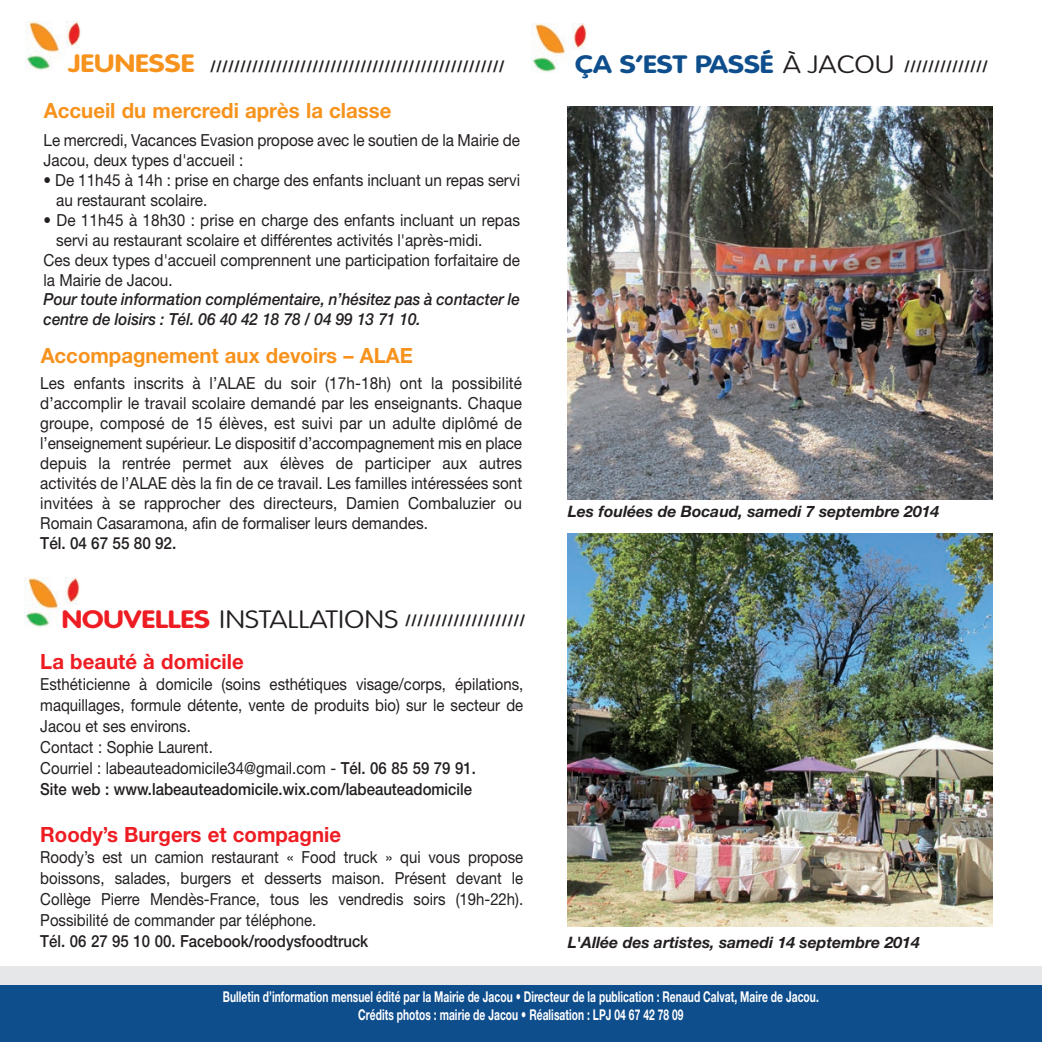
<style>
.page{position:relative;width:1042px;height:1042px;background:#fff}
.page>*{position:absolute;margin:0;border:0;box-sizing:border-box;transform-origin:0 0}
.t1{font:700 21px "Helvetica Neue";color:#f7931d}
.t2{font:700 21px "Helvetica Neue";color:#ee1d23}
.t3{font:16.62px/19.9px "Helvetica Neue";color:#231f20;scale:.92 1}
.t4{font:16.62px/21px "Helvetica Neue";color:#231f20;scale:.9 1}
.t5{font:italic 500 16.62px/19.9px "Helvetica Neue";color:#231f20;scale:.92 1}
.t6{font:500 16.62px "Helvetica Neue";color:#231f20;scale:.9 1}
.t7{font:500 16.62px "Helvetica Neue";color:#231f20;scale:.92 1}
.t8{font:700 condensed 15.75px "Helvetica Neue";color:#231f20}
.t9{font:italic 700 15.75px "Helvetica Neue";color:#231f20}
.t10{font:700 14.88px/17.8px "Helvetica Neue";letter-spacing:.005em;color:#fff;text-align:center;scale:.69 1}
.s1{font-family:"VAG Rounded";font-stretch:normal;font-size:24.68px;color:#f7931d}
.s2{font-family:"VAG Rounded";font-stretch:normal;font-size:24.68px;color:#ee1d23}
.s3{font-family:"VAG Rounded";font-weight:100;font-stretch:normal;font-size:24.68px}
.s4{font-weight:500}
.s5{font-family:"VAG Rounded";font-stretch:normal;font-size:24.68px;color:#0f4e8c}
</style>
<div class="page">
<div style="left:0;top:966px;width:1042px;height:76px;background:#e6e7e9"></div>
<div style="left:0;top:985px;width:1042px;height:57px;background:#0f4e8c"></div>
<img style="left:532px;top:23px;width:55px;height:49px">
<img style="left:568px;top:106px;width:424px;height:393px">
<img style="left:568px;top:533px;width:424px;height:394px">
<img style="left:25px;top:22px;width:56px;height:49px">
<img style="left:25px;top:578px;width:55px;height:49px">
<p class="t8" style="left:68px;top:57px;width:437px"><span class="s1">JEUNESSE</span> /////////////////////////////////////////////////</p>
<p class="t1" style="left:44px;top:103px;width:349px">Accueil du mercredi après la classe</p>
<p class="t3" style="left:44px;top:132px;width:519px">Le mercredi, Vacances Evasion propose avec le soutien de la Mairie de<br>Jacou, deux types d'accueil :</p>
<p class="t3" style="left:56px;top:171px;width:506px;text-indent:-13px">• De 11h45 à 14h : prise en charge des enfants incluant un repas servi au restaurant scolaire.</p>
<p class="t3" style="left:44px;top:211px;width:519px">• De 11h45 à 18h30 : prise en charge des enfants incluant un repas</p>
<p class="t3" style="left:56px;top:231px;width:465px">servi au restaurant scolaire et différentes activités l'après-midi.</p>
<p class="t3" style="left:44px;top:251px;width:519px">Ces deux types d'accueil comprennent une participation forfaitaire de</p>
<p class="t3" style="left:44px;top:271px;width:142px">la Mairie de Jacou.</p>
<p class="t5" style="left:44px;top:291px;width:519px">Pour toute information complémentaire, n’hésitez pas à contacter le centre de loisirs : Tél. 06 40 42 18 78 / 04 99 13 71 10.</p>
<p class="t1" style="left:41px;top:348px;width:374px">Accompagnement aux devoirs – ALAE</p>
<p class="t3" style="left:40px;top:375px;width:525px;text-align:justify">Les enfants inscrits à l’ALAE du soir (17h-18h) ont la possibilité d’accomplir le travail scolaire demandé par les enseignants. Chaque groupe, composé de 15 élèves, est suivi par un adulte diplômé de l’enseignement supérieur. Le dispositif d’accompagnement mis en place depuis la rentrée permet aux élèves de participer aux autres activités de l’ALAE dès la fin de ce travail. Les familles intéressées sont invitées à se rapprocher des directeurs, Damien Combaluzier ou Romain Casaramona, afin de formaliser leurs demandes.</p>
<p class="t7" style="left:40px;top:537px;width:149px">Tél. 04 67 55 80 92.</p>
<p class="t8" style="left:62px;top:611px;width:465px"><span class="s2">NOUVELLES</span> <span class="s3">INSTALLATIONS</span> ////////////////////</p>
<p class="t2" style="left:40px;top:654px;width:205px">La beauté à domicile</p>
<p class="t4" style="left:40px;top:675px;width:538px">Esthéticienne à domicile (soins esthétiques visage/corps, épilations, maquillages, formule détente, vente de produits bio) sur le secteur de Jacou et ses environs.<br>Contact : Sophie Laurent.<br>Courriel : labeauteadomicile34@gmail.com - <span class="s4">Tél. 06 85 59 79 91.<br>Site web : www.labeauteadomicile.wix.com/labeauteadomicile</span></p>
<p class="t2" style="left:40px;top:827px;width:302px">Roody’s Burgers et compagnie</p>
<p class="t4" style="left:40px;top:848px;width:538px;text-align:justify">Roody’s est un camion restaurant « Food truck » qui vous propose boissons, salades, burgers et desserts maison. Présent devant le Collège Pierre Mendès-France, tous les vendredis soirs (19h-22h).<br>Possibilité de commander par téléphone.</p>
<p class="t6" style="left:40px;top:935px;width:366px">Tél. 06 27 95 10 00. Facebook/roodysfoodtruck</p>
<p class="t8" style="left:575px;top:57px;width:414px"><span class="s5">ÇA S’EST PASSÉ</span> <span class="s3">À JACOU</span> //////////////</p>
<p class="t9" style="left:568px;top:506px;width:373px">Les foulées de Bocaud, samedi 7 septembre 2014</p>
<p class="t9" style="left:568px;top:936px;width:353px">L'Allée des artistes, samedi 14 septembre 2014</p>
<p class="t10" style="left:223px;top:989px;width:865px">Bulletin d’information mensuel édité par la Mairie de Jacou • Directeur de la publication : Renaud Calvat, Maire de Jacou.<br>Crédits photos : mairie de Jacou • Réalisation : LPJ 04 67 42 78 09</p>
</div>
